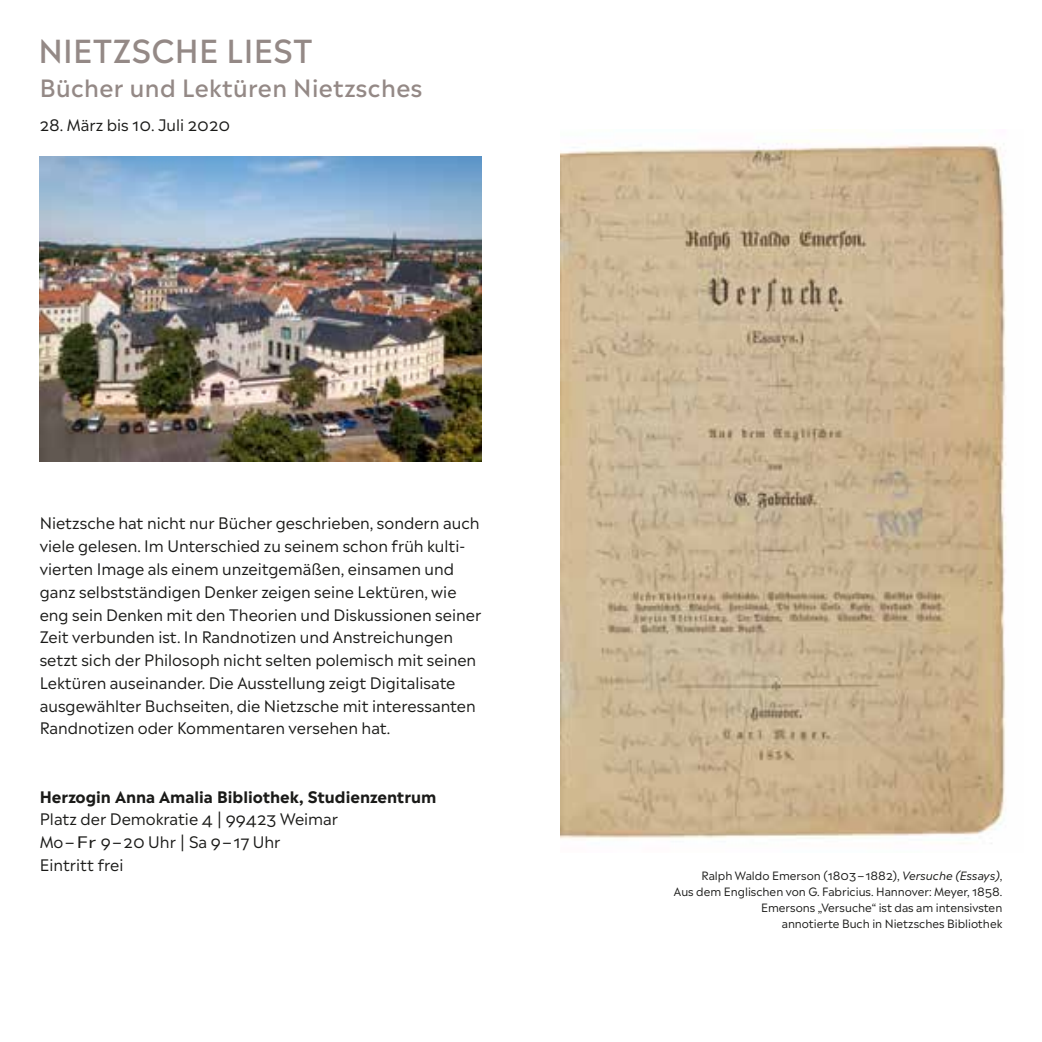
<style>
.page{position:relative;width:1042px;height:1042px;background:#fff}
.page>*{position:absolute;margin:0;border:0;box-sizing:border-box;transform-origin:0 0}
.V_Titel_Madera_18pt{font:500 31.5px "Madera";letter-spacing:.01em;color:#948986}
.Ü_sub{font:500 23.62px "Madera";letter-spacing:.015em;color:#948986}
.V_Brot_Madera_9pt{font:15.75px/22.8px "Madera";color:#1a1a18}
.V_Brot_Madera_9pt-2{font:700 15.75px "Madera";color:#1a1a18}
.BU{font:11.38px/15.8px "Madera";color:#1a1a18;text-align:right}
.s1{font-style:italic}
</style>
<div class="page">
<img style="left:40px;top:156px;width:441px;height:305px">
<img style="left:561px;top:142px;width:445px;height:702px">
<p class="V_Titel_Madera_18pt" style="left:38px;top:24px;width:276px">NIETZSCHE LIEST</p>
<p class="Ü_sub" style="left:40px;top:68px;width:384px">Bücher und Lektüren Nietzsches</p>
<p class="V_Brot_Madera_9pt" style="left:40px;top:112px;width:192px">28. März bis 10. Juli 2020</p>
<p class="V_Brot_Madera_9pt" style="left:40px;top:510px;width:443px">Nietzsche hat nicht nur Bücher geschrieben, sondern auch viele gelesen. Im Unterschied zu seinem schon früh kulti&shy;vierten Image als einem unzeitgemäßen, einsamen und ganz selbstständigen Denker zeigen seine Lektüren, wie eng sein Denken mit den Theorien und Diskussionen seiner Zeit verbunden ist. In Randnotizen und Anstreichungen setzt sich der Philosoph nicht selten polemisch mit seinen Lektüren auseinander. Die Ausstellung zeigt Digitalisate ausgewählter Buchseiten, die Nietzsche mit interessanten Randnotizen oder Kommentaren versehen hat.</p>
<p class="V_Brot_Madera_9pt-2" style="left:40px;top:783px;width:398px">Herzogin Anna Amalia Bibliothek, Studienzentrum</p>
<p class="V_Brot_Madera_9pt" style="left:40px;top:806px;width:300px">Platz der Demokratie 4 | 99423 Weimar</p>
<p class="V_Brot_Madera_9pt" style="left:40px;top:829px;width:242px">Mo–Fr 9–20 Uhr | Sa 9–17 Uhr</p>
<p class="V_Brot_Madera_9pt" style="left:40px;top:851px;width:85px">Eintritt frei</p>
<p class="BU" style="left:674px;top:867px;width:330px">Ralph Waldo Emerson (1803–1882), <span class="s1">Versuche (Essays)</span>,<br>Aus dem Englischen von G. Fabricius. Hannover: Meyer, 1858.<br>Emersons „Versuche“ ist das am intensivsten<br>annotierte Buch in Nietzsches Bibliothek</p>
</div>
